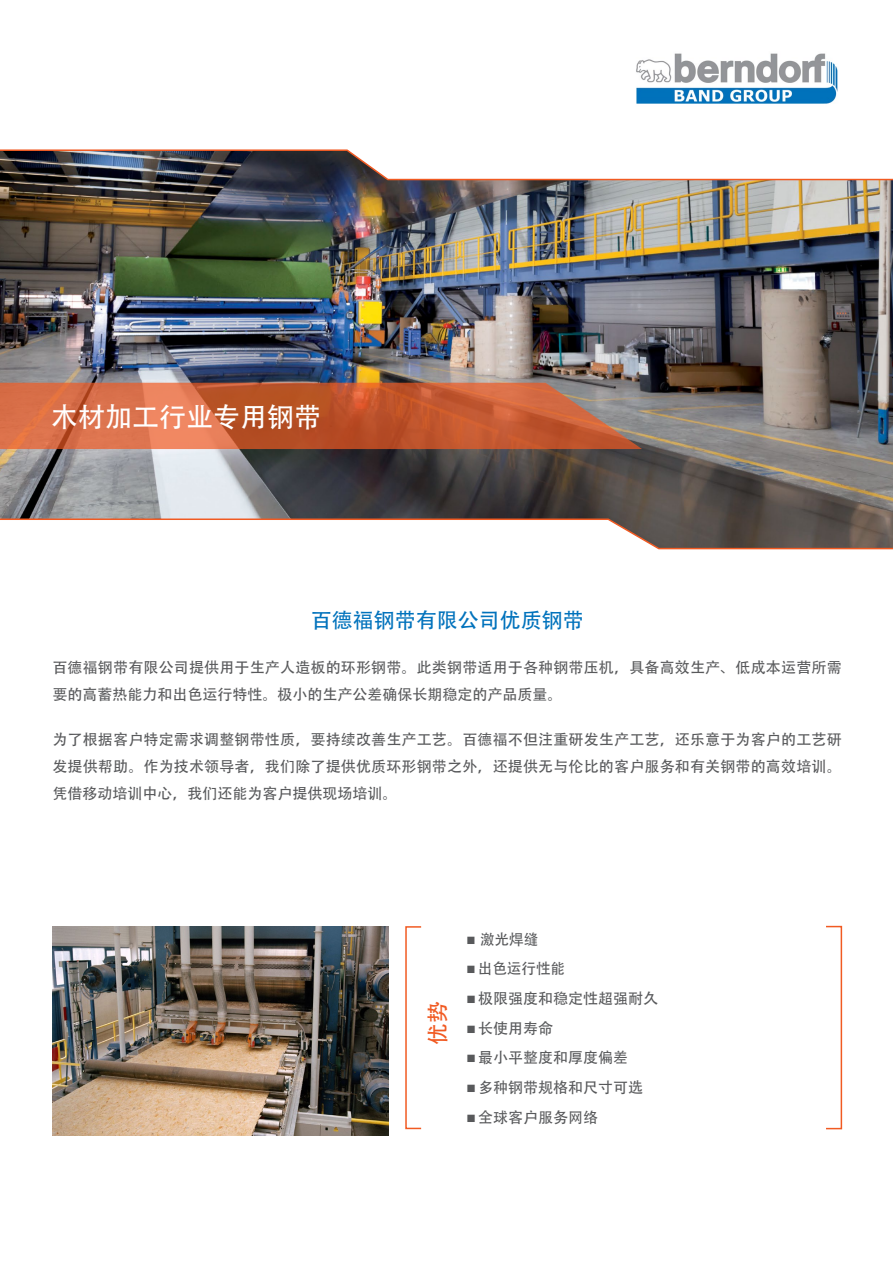
<style>
.page{position:relative;width:893px;height:1263px;background:#fff}
.page>*{position:absolute;margin:0;border:0;box-sizing:border-box;transform-origin:0 0}
.t1{font:27px "Adobe Heiti Std";color:#fff}
.t2{font:21.75px "Adobe Heiti Std";color:#f15a22}
.t3{font:21px "Adobe Heiti Std";color:#0072bc}
.t4{font:15px/27px "Adobe Heiti Std";color:#58595b}
</style>
<div class="page">
<img style="left:0;top:149px;width:893px;height:401px">
<img style="left:636px;top:53px;width:202px;height:51px">
<svg style="left:0;top:383px;width:642px;height:66px"></svg>
<div style="left:405px;top:926px;width:17px;height:203px;border:2px solid #f15a22"></div>
<div style="left:825px;top:926px;width:17px;height:203px;border:2px solid #f15a22"></div>
<img style="left:52px;top:926px;width:336px;height:209px">
<h1 class="t1" style="left:51px;top:401px;width:271px">木材加工行业专用钢带</h1>
<h3 class="t3" style="left:311px;top:608px;width:274px">百德福钢带有限公司优质钢带</h3>
<p class="t4" style="left:52px;top:654px;width:791px">百德福钢带有限公司提供用于生产人造板的环形钢带。此类钢带适用于各种钢带压机，具备高效生产、低成本运营所需要的高蓄热能力和出色运行特性。极小的生产公差确保长期稳定的产品质量。</p>
<p class="t4" style="left:52px;top:726px;width:791px;text-align:justify">为了根据客户特定需求调整钢带性质，要持续改善生产工艺。百德福不但注重研发生产工艺，还乐意于为客户的工艺研发提供帮助。作为技术领导者，我们除了提供优质环形钢带之外，还提供无与伦比的客户服务和有关钢带的高效培训。凭借移动培训中心，我们还能为客户提供现场培训。</p>
<h2 class="t2" style="left:425px;top:1045px;width:45px;rotate:-90deg">优势</h2>
<p class="t4" style="left:466px;top:926px;width:73px">■ 激光焊缝</p>
<p class="t4" style="left:466px;top:955px;width:100px">■ 出色运行性能</p>
<p class="t4" style="left:466px;top:985px;width:193px">■ 极限强度和稳定性超强耐久</p>
<p class="t4" style="left:466px;top:1015px;width:88px">■ 长使用寿命</p>
<p class="t4" style="left:466px;top:1045px;width:163px">■ 最小平整度和厚度偏差</p>
<p class="t4" style="left:466px;top:1074px;width:178px">■ 多种钢带规格和尺寸可选</p>
<p class="t4" style="left:466px;top:1104px;width:133px">■ 全球客户服务网络</p>
</div>
